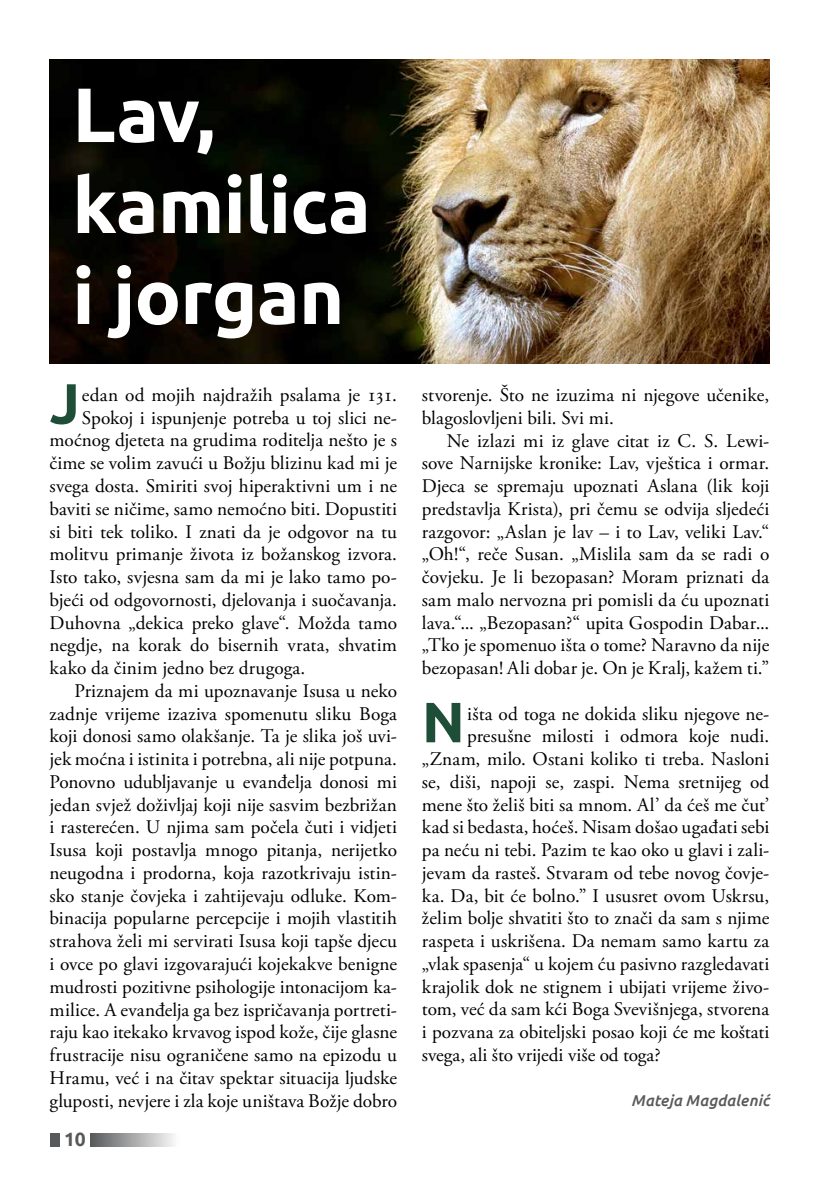
<style>
.page{position:relative;width:819px;height:1191px;background:#fff}
.page>*{position:absolute;margin:0;border:0;box-sizing:border-box;transform-origin:0 0}
.t1{font:700 77px/91px "Ubuntu";letter-spacing:-.01em;color:#fff}
.t2{font:700 56.88px "Ubuntu";color:#1f4e38}
.t3{font:19.25px/22.8px "Adobe Garamond Pro";letter-spacing:.005em;color:#000}
.t4{font:700 19.25px "Ubuntu";color:#58595b}
.t5{font:italic 500 15.75px "Ubuntu";letter-spacing:.01em;color:#58595b}
</style>
<div class="page">
<img style="left:50px;top:60px;width:719px;height:303px">
<div style="left:50px;top:1133px;width:10px;height:13px;background:#58595b"></div>
<svg style="left:90px;top:1133px;width:84px;height:13px"></svg>
<h1 class="t1" style="left:72px;top:68px;width:300px">Lav, kamilica i jorgan</h1>
<h2 class="t2" style="left:50px;top:369px;width:32px">J</h2>
<p class="t3" style="left:82px;top:384px;width:316px">edan od mojih najdražih psalama je 131.</p>
<p class="t3" style="left:82px;top:407px;width:316px">Spokoj i ispunjenje potreba u toj slici ne-</p>
<p class="t3" style="left:50px;top:429px;width:349px">moćnog djeteta na grudima roditelja nešto je s</p>
<p class="t3" style="left:50px;top:452px;width:349px">čime se volim zavući u Božju blizinu kad mi je</p>
<p class="t3" style="left:50px;top:475px;width:349px">svega dosta. Smiriti svoj hiperaktivni um i ne</p>
<p class="t3" style="left:50px;top:498px;width:349px">baviti se ničime, samo nemoćno biti. Dopustiti</p>
<p class="t3" style="left:50px;top:521px;width:349px">si biti tek toliko. I znati da je odgovor na tu</p>
<p class="t3" style="left:50px;top:543px;width:349px">molitvu primanje života iz božanskog izvora.</p>
<p class="t3" style="left:50px;top:566px;width:349px">Isto tako, svjesna sam da mi je lako tamo po-</p>
<p class="t3" style="left:50px;top:589px;width:349px">bjeći od odgovornosti, djelovanja i suočavanja.</p>
<p class="t3" style="left:50px;top:612px;width:349px">Duhovna „dekica preko glave“. Možda tamo</p>
<p class="t3" style="left:50px;top:634px;width:349px">negdje, na korak do bisernih vrata, shvatim</p>
<p class="t3" style="left:50px;top:657px;width:257px">kako da činim jedno bez drugoga.</p>
<p class="t3" style="left:74px;top:680px;width:324px">Priznajem da mi upoznavanje Isusa u neko</p>
<p class="t3" style="left:50px;top:703px;width:349px">zadnje vrijeme izaziva spomenutu sliku Boga</p>
<p class="t3" style="left:50px;top:725px;width:349px">koji donosi samo olakšanje. Ta je slika još uvi-</p>
<p class="t3" style="left:50px;top:748px;width:349px">jek moćna i istinita i potrebna, ali nije potpuna.</p>
<p class="t3" style="left:50px;top:771px;width:349px">Ponovno udubljavanje u evanđelja donosi mi</p>
<p class="t3" style="left:50px;top:794px;width:349px">jedan svjež doživljaj koji nije sasvim bezbrižan</p>
<p class="t3" style="left:50px;top:816px;width:349px">i rasterećen. U njima sam počela čuti i vidjeti</p>
<p class="t3" style="left:50px;top:839px;width:349px">Isusa koji postavlja mnogo pitanja, nerijetko</p>
<p class="t3" style="left:50px;top:862px;width:349px">neugodna i prodorna, koja razotkrivaju istin-</p>
<p class="t3" style="left:50px;top:885px;width:349px">sko stanje čovjeka i zahtijevaju odluke. Kom-</p>
<p class="t3" style="left:50px;top:907px;width:349px">binacija popularne percepcije i mojih vlastitih</p>
<p class="t3" style="left:50px;top:930px;width:349px">strahova želi mi servirati Isusa koji tapše djecu</p>
<p class="t3" style="left:50px;top:953px;width:349px">i ovce po glavi izgovarajući kojekakve benigne</p>
<p class="t3" style="left:50px;top:976px;width:349px">mudrosti pozitivne psihologije intonacijom ka-</p>
<p class="t3" style="left:50px;top:998px;width:349px">milice. A evanđelja ga bez ispričavanja portreti-</p>
<p class="t3" style="left:50px;top:1021px;width:349px">raju kao itekako krvavog ispod kože, čije glasne</p>
<p class="t3" style="left:50px;top:1044px;width:349px">frustracije nisu ograničene samo na epizodu u</p>
<p class="t3" style="left:50px;top:1067px;width:349px">Hramu, već i na čitav spektar situacija ljudske</p>
<p class="t3" style="left:50px;top:1089px;width:349px">gluposti, nevjere i zla koje uništava Božje dobro</p>
<p class="t4" style="left:64px;top:1127px;width:23px">10</p>
<p class="t3" style="left:422px;top:384px;width:349px">stvorenje. Što ne izuzima ni njegove učenike, blagoslovljeni bili. Svi mi.</p>
<p class="t3" style="left:422px;top:430px;width:349px;text-align:justify;text-indent:25px">Ne izlazi mi iz glave citat iz C. S. Lewi&shy;sove Narnijske kronike: Lav, vještica i ormar.<br>Djeca se spremaju upoznati Aslana (lik koji predstavlja Krista), pri čemu se odvija sljedeći razgovor: „Aslan je lav – i to Lav, veliki Lav.“ „Oh!“, reče Susan. „Mislila sam da se radi o čovjeku. Je li bezopasan? Moram priznati da sam malo nervozna pri pomisli da ću upoznati lava.“... „Bezopasan?“ upita Gospodin Dabar... „Tko je spomenuo išta o tome? Naravno da nije bezopasan! Ali dobar je. On je Kralj, kažem ti.”</p>
<h2 class="t2" style="left:422px;top:687px;width:44px">N</h2>
<p class="t3" style="left:467px;top:702px;width:304px">išta od toga ne dokida sliku njegove ne-</p>
<p class="t3" style="left:467px;top:725px;width:304px">presušne milosti i odmora koje nudi.</p>
<p class="t3" style="left:422px;top:748px;width:349px">„Znam, milo. Ostani koliko ti treba. Nasloni</p>
<p class="t3" style="left:422px;top:771px;width:349px">se, diši, napoji se, zaspi. Nema sretnijeg od</p>
<p class="t3" style="left:422px;top:793px;width:349px">mene što želiš biti sa mnom. Al’ da ćeš me čut’</p>
<p class="t3" style="left:422px;top:816px;width:349px">kad si bedasta, hoćeš. Nisam došao ugađati sebi</p>
<p class="t3" style="left:422px;top:839px;width:349px">pa neću ni tebi. Pazim te kao oko u glavi i zali-</p>
<p class="t3" style="left:422px;top:862px;width:349px">jevam da rasteš. Stvaram od tebe novog čovje-</p>
<p class="t3" style="left:422px;top:885px;width:349px">ka. Da, bit će bolno.” I ususret ovom Uskrsu,</p>
<p class="t3" style="left:422px;top:907px;width:349px">želim bolje shvatiti što to znači da sam s njime</p>
<p class="t3" style="left:422px;top:930px;width:349px">raspeta i uskrišena. Da nemam samo kartu za</p>
<p class="t3" style="left:422px;top:953px;width:349px">„vlak spasenja“ u kojem ću pasivno razgledavati</p>
<p class="t3" style="left:422px;top:976px;width:349px">krajolik dok ne stignem i ubijati vrijeme živo-</p>
<p class="t3" style="left:422px;top:998px;width:349px">tom, već da sam kći Boga Svevišnjega, stvorena</p>
<p class="t3" style="left:422px;top:1021px;width:349px">i pozvana za obiteljski posao koji će me koštati</p>
<p class="t3" style="left:422px;top:1044px;width:240px">svega, ali što vrijedi više od toga?</p>
<p class="t5" style="left:631px;top:1091px;width:140px">Mateja Magdalenić</p>
</div>
